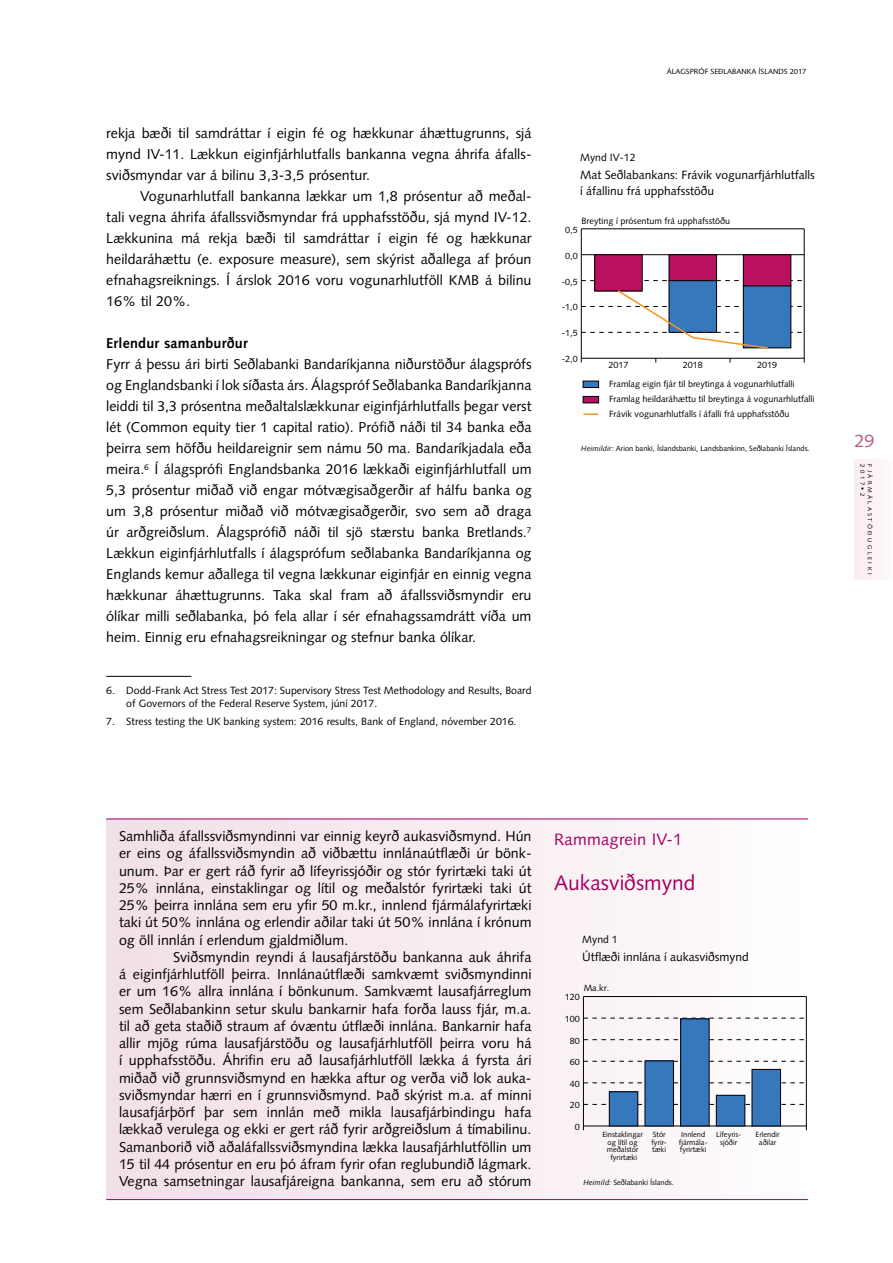
<style>
.page{position:relative;width:893px;height:1263px;background:#fff}
.page>*{position:absolute;margin:0;border:0;box-sizing:border-box;transform-origin:0 0}
.t1{font:21px "Syntax LT Std";color:#a40062}
.t2{font:18px "Syntax LT Std";color:#bc5a89}
.t3{font:16.5px "Syntax LT Std";letter-spacing:.015em;color:#a40062}
.t4{font:14.25px/21px "Syntax LT Std";color:#000;text-align:justify}
.t5{font:700 14.25px "Syntax LT Std";letter-spacing:.015em;color:#000}
.t6{font:12px/15px "Syntax LT Std";color:#000}
.t7{font:10.5px/13.5px "Syntax LT Std";color:#000}
.t8{font:9px/19px "Syntax LT Std";color:#000}
.t9{font:7.5px/7.5px "Syntax LT Std";color:#000;text-align:center}
.t10{font:6px "Syntax LT Std";letter-spacing:.4em;color:#000}
.s1{font-style:italic}
</style>
<div class="page">
<div style="left:854px;top:459px;width:39px;height:121px;background:#fbf3f7"></div>
<div style="left:106px;top:819px;width:702px;height:380px;background:linear-gradient(to right,#f2dfe8,#fcfbfb)"></div>
<hr style="left:106px;top:676px;width:85px;height:1px;background:#000">
<hr style="left:581px;top:229px;width:1px;height:129px;background:#000">
<hr style="left:581px;top:358px;width:223px;height:1px;background:#000">
<svg style="left:581px;top:280px;width:223px;height:1px"></svg>
<hr style="left:581px;top:254px;width:223px;height:1px;background:#000">
<hr style="left:581px;top:228px;width:223px;height:1px;background:#000">
<div style="left:669px;top:281px;width:48px;height:51px;background:#3777bc"></div>
<div style="left:595px;top:255px;width:47px;height:36px;background:#b91160"></div>
<div style="left:669px;top:255px;width:48px;height:26px;background:#b91160"></div>
<div style="left:669px;top:255px;width:48px;height:26px;border:1px solid #000"></div>
<div style="left:743px;top:255px;width:48px;height:31px;background:#b91160"></div>
<div style="left:743px;top:255px;width:48px;height:31px;border:1px solid #000"></div>
<svg style="left:581px;top:289px;width:223px;height:61px"></svg>
<hr style="left:804px;top:229px;width:1px;height:129px;background:#000">
<div style="left:583px;top:381px;width:16px;height:7px;background:#3777bc"></div>
<div style="left:583px;top:381px;width:16px;height:7px;border:1px solid #000"></div>
<div style="left:583px;top:396px;width:16px;height:7px;background:#b91160"></div>
<div style="left:583px;top:396px;width:16px;height:7px;border:1px solid #000"></div>
<svg style="left:583px;top:413px;width:15px;height:2px"></svg>
<hr style="left:106px;top:1199px;width:702px;height:1px;background:#a40062">
<hr style="left:106px;top:818px;width:702px;height:1px;background:#a40062">
<hr style="left:583px;top:996px;width:1px;height:130px;background:#000">
<hr style="left:583px;top:1126px;width:223px;height:1px;background:#000">
<svg style="left:584px;top:1104px;width:222px;height:1px"></svg>
<svg style="left:584px;top:1082px;width:222px;height:1px"></svg>
<svg style="left:584px;top:1061px;width:222px;height:1px"></svg>
<svg style="left:584px;top:1039px;width:222px;height:1px"></svg>
<svg style="left:584px;top:1018px;width:222px;height:1px"></svg>
<hr style="left:583px;top:996px;width:223px;height:1px;background:#000">
<div style="left:752px;top:1069px;width:28px;height:57px;background:#3777bc"></div>
<div style="left:752px;top:1069px;width:29px;height:57px;border:1px solid #000"></div>
<div style="left:716px;top:1095px;width:29px;height:31px;background:#3777bc"></div>
<div style="left:716px;top:1095px;width:29px;height:31px;border:1px solid #000"></div>
<div style="left:645px;top:1061px;width:28px;height:65px;background:#3777bc"></div>
<div style="left:645px;top:1061px;width:29px;height:65px;border:1px solid #000"></div>
<div style="left:609px;top:1092px;width:29px;height:34px;background:#3777bc"></div>
<div style="left:609px;top:1092px;width:29px;height:34px;border:1px solid #000"></div>
<div style="left:681px;top:1019px;width:28px;height:107px;background:#3777bc"></div>
<hr style="left:806px;top:996px;width:1px;height:130px;background:#000">
<p class="t4" style="left:106px;top:123px;width:427px">rekja bæði til samdráttar í eigin fé og hækkunar áhættugrunns, sjá mynd IV-11. Lækkun eiginfjárhlutfalls bankanna vegna áhrifa áfalls&shy;sviðsmyndar var á bilinu 3,3-3,5 prósentur.</p>
<p class="t4" style="left:106px;top:186px;width:427px;text-indent:34px">Vogunarhlutfall bankanna lækkar um 1,8 prósentur að meðal&shy;tali vegna áhrifa áfallssviðsmyndar frá upphafsstöðu, sjá mynd IV-12.<br>Lækkunina má rekja bæði til samdráttar í eigin fé og hækkunar heildaráhættu (e. exposure measure), sem skýrist aðallega af þróun efnahagsreiknings. Í árslok 2016 voru vogunarhlutföll KMB á bilinu 16% til 20%.</p>
<p class="t5" style="left:106px;top:335px;width:143px">Erlendur samanburður</p>
<p class="t4" style="left:106px;top:354px;width:427px">Fyrr á þessu ári birti Seðlabanki Bandaríkjanna niðurstöður álagsprófs og Englandsbanki í lok síðasta árs. Álagspróf Seðlabanka Bandaríkjanna leiddi til 3,3 prósentna meðaltalslækkunar eiginfjárhlutfalls þegar verst lét (Common equity tier 1 capital ratio). Prófið náði til 34 banka eða þeirra sem höfðu heildareignir sem námu 50 ma. Bandaríkjadala eða meira.<sup>6</sup> Í álagsprófi Englandsbanka 2016 lækkaði eiginfjárhlutfall um 5,3 prósentur miðað við engar mótvægisaðgerðir af hálfu banka og um 3,8 prósentur miðað við mótvægisaðgerðir, svo sem að draga úr arðgreiðslum. Álagsprófið náði til sjö stærstu banka Bretlands.<sup>7<br></sup>Lækkun eiginfjárhlutfalls í álagsprófum seðlabanka Bandaríkjanna og Englands kemur aðallega til vegna lækkunar eiginfjár en einnig vegna hækkunar áhættugrunns. Taka skal fram að áfallssviðsmyndir eru ólíkar milli seðlabanka, þó fela allar í sér efnahagssamdrátt víða um heim. Einnig eru efnahagsreikningar og stefnur banka ólíkar.</p>
<p class="t7" style="left:126px;top:683px;width:407px;text-indent:-20px">6. Dodd-Frank Act Stress Test 2017: Supervisory Stress Test Methodology and Results, Board of Governors of the Federal Reserve System, júní 2017.</p>
<p class="t7" style="left:106px;top:714px;width:412px">7. Stress testing the UK banking system: 2016 results, Bank of England, nóvember 2016.</p>
<p class="t9" style="left:667px;top:68px;width:141px">ÁLAGSPRÓF SEÐLABANKA ÍSLANDS 2017</p>
<p class="t7" style="left:580px;top:151px;width:57px">Mynd IV-12</p>
<p class="t6" style="left:580px;top:168px;width:236px">Mat Seðlabankans: Frávik vogunarfjárhlutfalls í áfallinu frá upphafsstöðu</p>
<p class="t8" style="left:582px;top:211px;width:150px">Breyting í prósentum frá upphafsstöðu</p>
<p class="t8" style="left:565px;top:220px;width:14px">0,5</p>
<p class="t8" style="left:565px;top:246px;width:14px">0,0</p>
<p class="t8" style="left:562px;top:272px;width:18px">-0,5</p>
<p class="t8" style="left:562px;top:298px;width:18px">-1,0</p>
<p class="t8" style="left:562px;top:324px;width:18px">-1,5</p>
<p class="t8" style="left:562px;top:350px;width:18px">-2,0</p>
<p class="t8" style="left:608px;top:355px;width:22px">2017</p>
<p class="t8" style="left:683px;top:355px;width:22px">2018</p>
<p class="t8" style="left:609px;top:355px;width:187px;text-indent:148px">2019<br>Framlag eigin fjár til breytinga á vogunarhlutfalli</p>
<p class="t8" style="left:609px;top:392px;width:207px;line-height:15px">Framlag heildaráhættu til breytinga á vogunarhlutfalli<br>Frávik vogunarhlutfalls í áfalli frá upphafsstöðu</p>
<p class="t9" style="left:581px;top:445px;width:230px"><span class="s1">Heimildir:</span> Arion banki, Íslandsbanki, Landsbankinn, Seðlabanki Íslands.</p>
<p class="t2" style="left:855px;top:430px;width:22px">29</p>
<p class="t10" style="left:866px;top:464px;width:33px;rotate:90deg">2017• 2</p>
<p class="t10" style="left:873px;top:464px;width:111px;rotate:90deg">FJÁRMÁLASTÖÐUGLEIKI</p>
<p class="t4" style="left:119px;top:827px;width:414px;line-height:17.2px">Samhliða áfallssviðsmyndinni var einnig keyrð aukasviðsmynd. Hún er eins og áfallssviðsmyndin að viðbættu innlánaútflæði úr bönk&shy;unum. Þar er gert ráð fyrir að lífeyrissjóðir og stór fyrirtæki taki út 25% innlána, einstaklingar og lítil og meðalstór fyrirtæki taki út 25% þeirra innlána sem eru yfir 50 m.kr., innlend fjármálafyrirtæki taki út 50% innlána og erlendir aðilar taki út 50% innlána í krónum og öll innlán í erlendum gjaldmiðlum.</p>
<p class="t4" style="left:119px;top:948px;width:414px;line-height:17.2px;text-indent:54px">Sviðsmyndin reyndi á lausafjárstöðu bankanna auk áhrifa á eiginfjárhlutföll þeirra. Innlánaútflæði samkvæmt sviðsmyndinni er um 16% allra innlána í bönkunum. Samkvæmt lausafjárreglum sem Seðlabankinn setur skulu bankarnir hafa forða lauss fjár, m.a. til að geta staðið straum af óvæntu útflæði innlána. Bankarnir hafa allir mjög rúma lausafjárstöðu og lausafjárhlutföll þeirra voru há í upphafsstöðu. Áhrifin eru að lausafjárhlutföll lækka á fyrsta ári miðað við grunnsviðsmynd en hækka aftur og verða við lok auka&shy;sviðsmyndar hærri en í grunnsviðsmynd. Það skýrist m.a. af minni lausafjárþörf þar sem innlán með mikla lausafjárbindingu hafa lækkað verulega og ekki er gert ráð fyrir arðgreiðslum á tímabilinu.<br>Samanborið við aðaláfallssviðsmyndina lækka lausafjárhlutföllin um 15 til 44 prósentur en eru þó áfram fyrir ofan reglubundið lágmark.<br>Vegna samsetningar lausafjáreigna bankanna, sem eru að stórum</p>
<p class="t3" style="left:554px;top:829px;width:130px">Rammagrein IV-1</p>
<h1 class="t1" style="left:554px;top:870px;width:143px">Aukasviðsmynd</h1>
<p class="t7" style="left:582px;top:933px;width:37px">Mynd 1</p>
<p class="t6" style="left:582px;top:950px;width:168px">Útflæði innlána í aukasviðsmynd</p>
<p class="t8" style="left:584px;top:979px;width:27px">Ma.kr.</p>
<p class="t8" style="left:565px;top:988px;width:17px">120</p>
<p class="t8" style="left:565px;top:1009px;width:17px">100</p>
<p class="t8" style="left:570px;top:1031px;width:12px">80</p>
<p class="t8" style="left:570px;top:1052px;width:12px">60</p>
<p class="t8" style="left:570px;top:1074px;width:12px">40</p>
<p class="t8" style="left:570px;top:1096px;width:12px">20</p>
<p class="t8" style="left:575px;top:1117px;width:7px">0</p>
<p class="t9" style="left:602px;top:1131px;width:42px">Einstaklingar og lítil og meðalstór fyrirtæki</p>
<p class="t9" style="left:716px;top:1131px;width:27px">Lífeyris&shy;sjóðir</p>
<p class="t9" style="left:756px;top:1131px;width:26px">Erlendir aðilar</p>
<p class="t9" style="left:651px;top:1131px;width:17px;text-align:left">Stór fyrir&shy;tæki</p>
<p class="t9" style="left:679px;top:1131px;width:30px">Innlend fjármála&shy;fyrirtæki</p>
<p class="t9" style="left:583px;top:1179px;width:92px"><span class="s1">Heimild:</span> Seðlabanki Íslands.</p>
</div>
